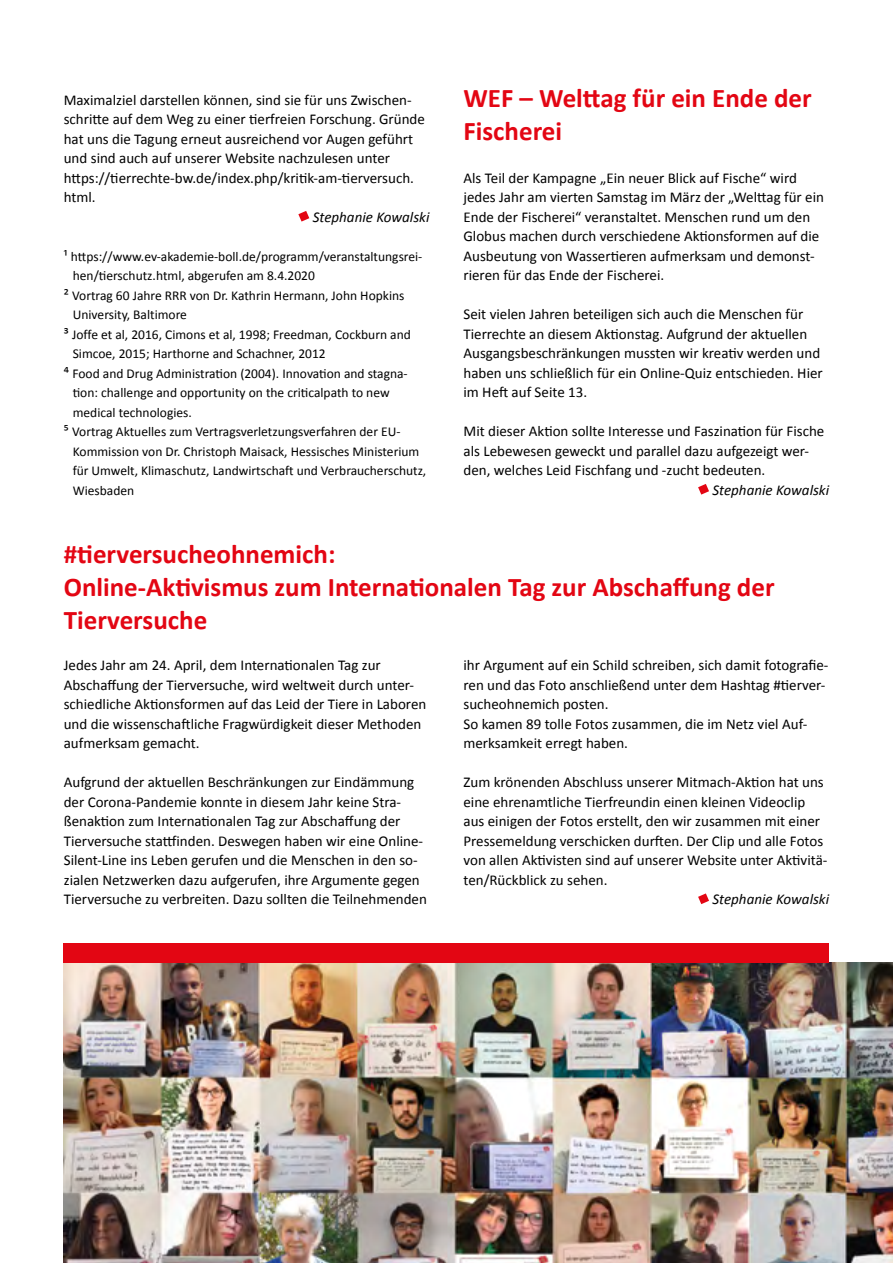
<style>
.page{position:relative;width:893px;height:1263px;background:#fff}
.page>*{position:absolute;margin:0;border:0;box-sizing:border-box;transform-origin:0 0}
.t1{font:700 27px/33px "Calibri";color:#e30613}
.t2{font:15px/19.5px "Calibri";color:#000}
.t3{font:italic 15px "Calibri";color:#000}
.t4{font:13.5px "Calibri";color:#000}
.s1{font-size:15px}
</style>
<div class="page">
<svg style="left:298px;top:211px;width:11px;height:11px"></svg>
<svg style="left:698px;top:484px;width:11px;height:11px"></svg>
<svg style="left:698px;top:893px;width:11px;height:11px"></svg>
<img style="left:64px;top:962px;width:829px;height:301px">
<div style="left:64px;top:943px;width:765px;height:20px;background:#e30613"></div>
<p class="t2" style="left:64px;top:89px;width:363px">Maximalziel darstellen können, sind sie für uns Zwischen&shy;schritte auf dem Weg zu einer tierfreien Forschung. Gründe hat uns die Tagung erneut ausreichend vor Augen geführt und sind auch auf unserer Website nachzulesen unter https://tierrechte-bw.de/index.php/kritik-am-tierversuch. html.</p>
<p class="t3" style="left:313px;top:207px;width:118px">Stephanie Kowalski</p>
<p class="t4" style="left:64px;top:248px;width:360px"><span class="s1">¹</span> https://www.ev-akademie-boll.de/programm/veranstaltungsrei-</p>
<p class="t4" style="left:73px;top:267px;width:244px">hen/tierschutz.html, abgerufen am 8.4.2020</p>
<p class="t4" style="left:64px;top:287px;width:342px"><span class="s1">²</span> Vortrag 60 Jahre RRR von Dr. Kathrin Hermann, John Hopkins</p>
<p class="t4" style="left:73px;top:306px;width:116px">University, Baltimore</p>
<p class="t4" style="left:64px;top:326px;width:349px"><span class="s1">³</span> Joffe et al, 2016, Cimons et al, 1998; Freedman, Cockburn and</p>
<p class="t4" style="left:73px;top:345px;width:254px">Simcoe, 2015; Harthorne and Schachner, 2012</p>
<p class="t4" style="left:64px;top:365px;width:345px"><span class="s1">⁴</span> Food and Drug Administration (2004). Innovation and stagna-</p>
<p class="t4" style="left:73px;top:384px;width:318px">tion: challenge and opportunity on the criticalpath to new</p>
<p class="t4" style="left:73px;top:404px;width:121px">medical technologies.</p>
<p class="t4" style="left:64px;top:423px;width:338px"><span class="s1">⁵</span> Vortrag Aktuelles zum Vertragsverletzungsverfahren der EU-</p>
<p class="t4" style="left:73px;top:443px;width:348px">Kommission von Dr. Christoph Maisack, Hessisches Ministerium</p>
<p class="t4" style="left:73px;top:462px;width:355px">für Umwelt, Klimaschutz, Landwirtschaft und Verbraucherschutz,</p>
<p class="t4" style="left:73px;top:482px;width:63px">Wiesbaden</p>
<h1 class="t1" style="left:463px;top:80px;width:350px">WEF – Welttag für ein Ende der<br>Fischerei</h1>
<p class="t2" style="left:463px;top:167px;width:362px">Als Teil der Kampagne „Ein neuer Blick auf Fische“ wird jedes Jahr am vierten Samstag im März der „Welttag für ein Ende der Fischerei“ veranstaltet. Menschen rund um den Globus machen durch verschiedene Aktionsformen auf die Ausbeutung von Wassertieren aufmerksam und demonst&shy;rieren für das Ende der Fischerei.</p>
<p class="t2" style="left:463px;top:304px;width:361px">Seit vielen Jahren beteiligen sich auch die Menschen für Tierrechte an diesem Aktionstag. Aufgrund der aktuellen Ausgangsbeschränkungen mussten wir kreativ werden und haben uns schließlich für ein Online-Quiz entschieden. Hier im Heft auf Seite 13.</p>
<p class="t2" style="left:463px;top:421px;width:362px">Mit dieser Aktion sollte Interesse und Faszination für Fische als Lebewesen geweckt und parallel dazu aufgezeigt wer&shy;den, welches Leid Fischfang und -zucht bedeuten.</p>
<p class="t3" style="left:712px;top:480px;width:118px">Stephanie Kowalski</p>
<h1 class="t1" style="left:64px;top:536px;width:712px">#tierversucheohnemich:<br>Online-Aktivismus zum Internationalen Tag zur Abschaffung der<br>Tierversuche</h1>
<p class="t2" style="left:64px;top:655px;width:364px">Jedes Jahr am 24. April, dem Internationalen Tag zur Abschaffung der Tierversuche, wird weltweit durch unter&shy;schiedliche Aktionsformen auf das Leid der Tiere in Laboren und die wissenschaftliche Fragwürdigkeit dieser Methoden aufmerksam gemacht.</p>
<p class="t2" style="left:64px;top:772px;width:365px">Aufgrund der aktuellen Beschränkungen zur Eindämmung der Corona-Pandemie konnte in diesem Jahr keine Stra&shy;ßenaktion zum Internationalen Tag zur Abschaffung der Tierversuche stattfinden. Deswegen haben wir eine Online-Silent-Line ins Leben gerufen und die Menschen in den so&shy;zialen Netzwerken dazu aufgerufen, ihre Argumente gegen Tierversuche zu verbreiten. Dazu sollten die Teilnehmenden</p>
<p class="t2" style="left:463px;top:655px;width:366px">ihr Argument auf ein Schild schreiben, sich damit fotografie&shy;ren und das Foto anschließend unter dem Hashtag #tierver&shy;sucheohnemich posten.<br>So kamen 89 tolle Fotos zusammen, die im Netz viel Auf&shy;merksamkeit erregt haben.</p>
<p class="t2" style="left:463px;top:772px;width:365px">Zum krönenden Abschluss unserer Mitmach-Aktion hat uns eine ehrenamtliche Tierfreundin einen kleinen Videoclip aus einigen der Fotos erstellt, den wir zusammen mit einer Pressemeldung verschicken durften. Der Clip und alle Fotos von allen Aktivisten sind auf unserer Website unter Aktivitä&shy;ten/Rückblick zu sehen.</p>
<p class="t3" style="left:712px;top:890px;width:118px">Stephanie Kowalski</p>
</div>
